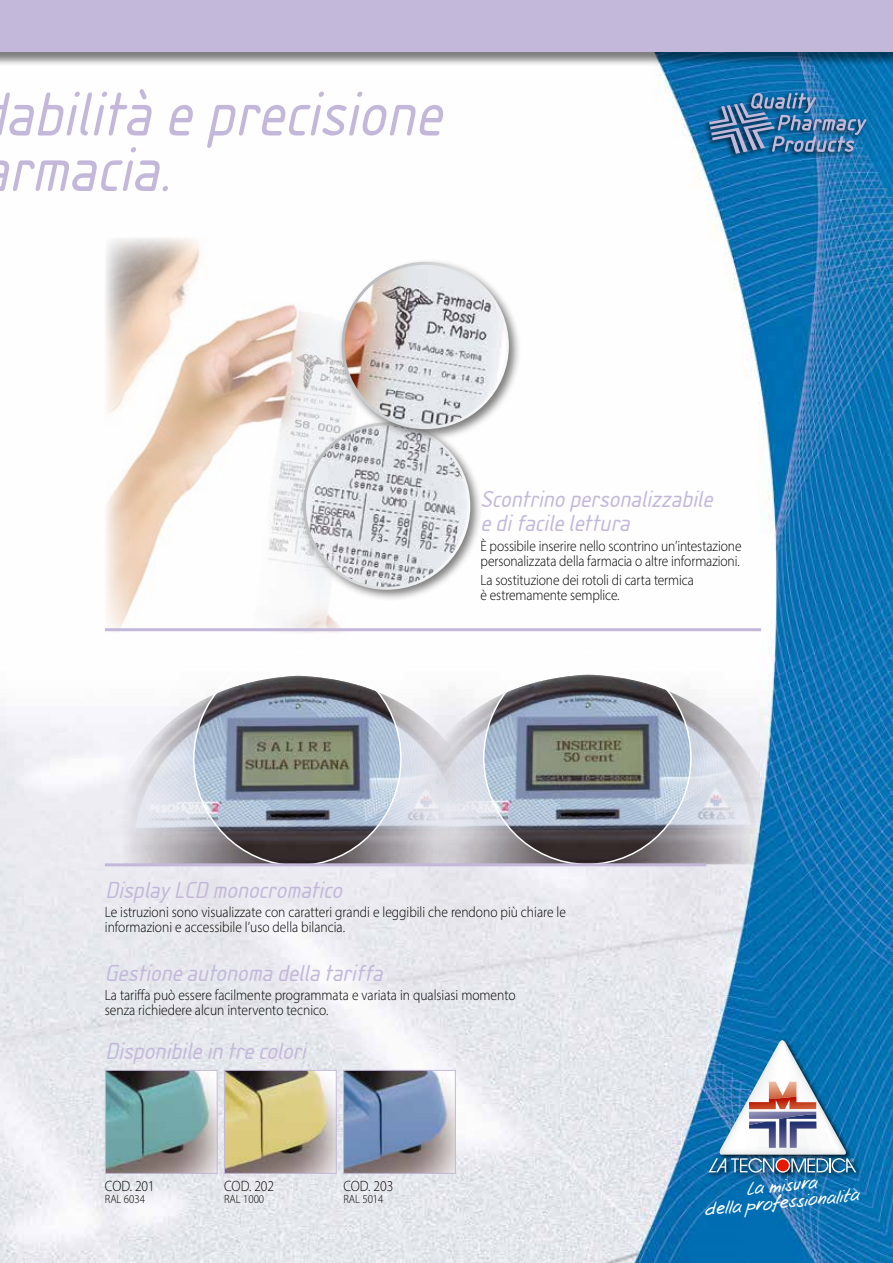
<style>
.page{position:relative;width:893px;height:1263px;background:#fff}
.page>*{position:absolute;margin:0;border:0;box-sizing:border-box;transform-origin:0 0}
.t1{font:italic 64.5px/55.5px "Isonorm D";color:#c3b8da}
.t2{font:italic 24px/24px "Isonorm D";color:#c3b8da}
.t3{font:18.15px/16.5px "Josschrift";color:#fff;text-align:center}
.t4{font:300 15px/15px "Myriad Pro";color:#000;scale:.9 1}
.t5{font:300 12px "Myriad Pro";color:#000;scale:.9 1}
</style>
<div class="page">
<img style="left:0;top:67px;width:893px;height:1196px">
<div style="left:0;top:0;width:893px;height:67px;background:#000;opacity:.5"></div>
<div style="left:0;top:0;width:893px;height:51px;background:#c3b8da"></div>
<div style="left:706px;top:1038px;width:157px;height:141px;background:#000;opacity:.8"></div>
<img style="left:708px;top:1040px;width:148px;height:132px">
<div style="left:703px;top:91px;width:166px;height:69px;background:#000;opacity:.75"></div>
<svg style="left:709px;top:93px;width:157px;height:61px;background:#3d77a8"></svg>
<img style="left:105px;top:236px;width:263px;height:397px">
<div style="left:299px;top:418px;width:184px;height:184px;background:#000;opacity:.5"></div>
<img style="left:305px;top:424px;width:164px;height:164px;border-radius:82px">
<div style="left:338px;top:258px;width:183px;height:183px;background:#000;opacity:.5"></div>
<img style="left:343px;top:263px;width:164px;height:165px;border-radius:82px">
<hr style="left:105px;top:628px;width:656px;height:3px;background:#c3b8da">
<img style="left:108px;top:676px;width:86px;height:187px">
<img style="left:398px;top:674px;width:380px;height:190px">
<img style="left:194px;top:676px;width:207px;height:187px">
<img style="left:484px;top:674px;width:207px;height:189px">
<img style="left:345px;top:1072px;width:109px;height:100px">
<div style="left:343px;top:1070px;width:113px;height:104px;border:1px solid #c3b8da"></div>
<img style="left:226px;top:1072px;width:109px;height:100px">
<div style="left:224px;top:1070px;width:113px;height:104px;border:1px solid #c3b8da"></div>
<img style="left:107px;top:1072px;width:109px;height:100px">
<div style="left:105px;top:1070px;width:113px;height:104px;border:1px solid #c3b8da"></div>
<hr style="left:105px;top:863px;width:601px;height:3px;background:#c3b8da">
<h1 class="t1" style="left:5px;top:87px;width:453px">abilità eprecisione rmacia.</h1>
<h2 class="t2" style="left:480px;top:488px;width:239px">Scontrinopersonalizzabile edifacilelettura</h2>
<p class="t4" style="left:480px;top:538px;width:292px">È possibile inserire nello scontrino un’intestazione personalizzata della farmacia o altre informazioni.</p>
<p class="t4" style="left:480px;top:572px;width:239px">La sostituzione dei rotoli di carta termica è estremamente semplice.</p>
<h2 class="t2" style="left:105px;top:878px;width:244px">DisplayLCD monocromatico</h2>
<p class="t4" style="left:105px;top:904px;width:514px">Le istruzioni sono visualizzate con caratteri grandi e leggibili che rendono più chiare le informazioni e accessibile l’uso della bilancia.</p>
<h2 class="t2" style="left:105px;top:961px;width:285px">Gestioneautonomadellatariffa</h2>
<p class="t4" style="left:105px;top:987px;width:458px">La tariffa può essere facilmente programmata e variata in qualsiasi momento senza richiedere alcun intervento tecnico.</p>
<h2 class="t2" style="left:105px;top:1039px;width:209px">Disponibilein trecolori</h2>
<p class="t4" style="left:105px;top:1178px;width:57px">COD. 201</p>
<p class="t5" style="left:105px;top:1191px;width:46px">RAL 6034</p>
<p class="t4" style="left:224px;top:1178px;width:57px">COD. 202</p>
<p class="t5" style="left:224px;top:1191px;width:46px">RAL 1000</p>
<p class="t4" style="left:343px;top:1178px;width:57px">COD. 203</p>
<p class="t5" style="left:343px;top:1191px;width:46px">RAL 5014</p>
<p class="t3" style="left:702px;top:1186px;width:157px;rotate:-6deg">La misura<br>della professionalità</p>
</div>
